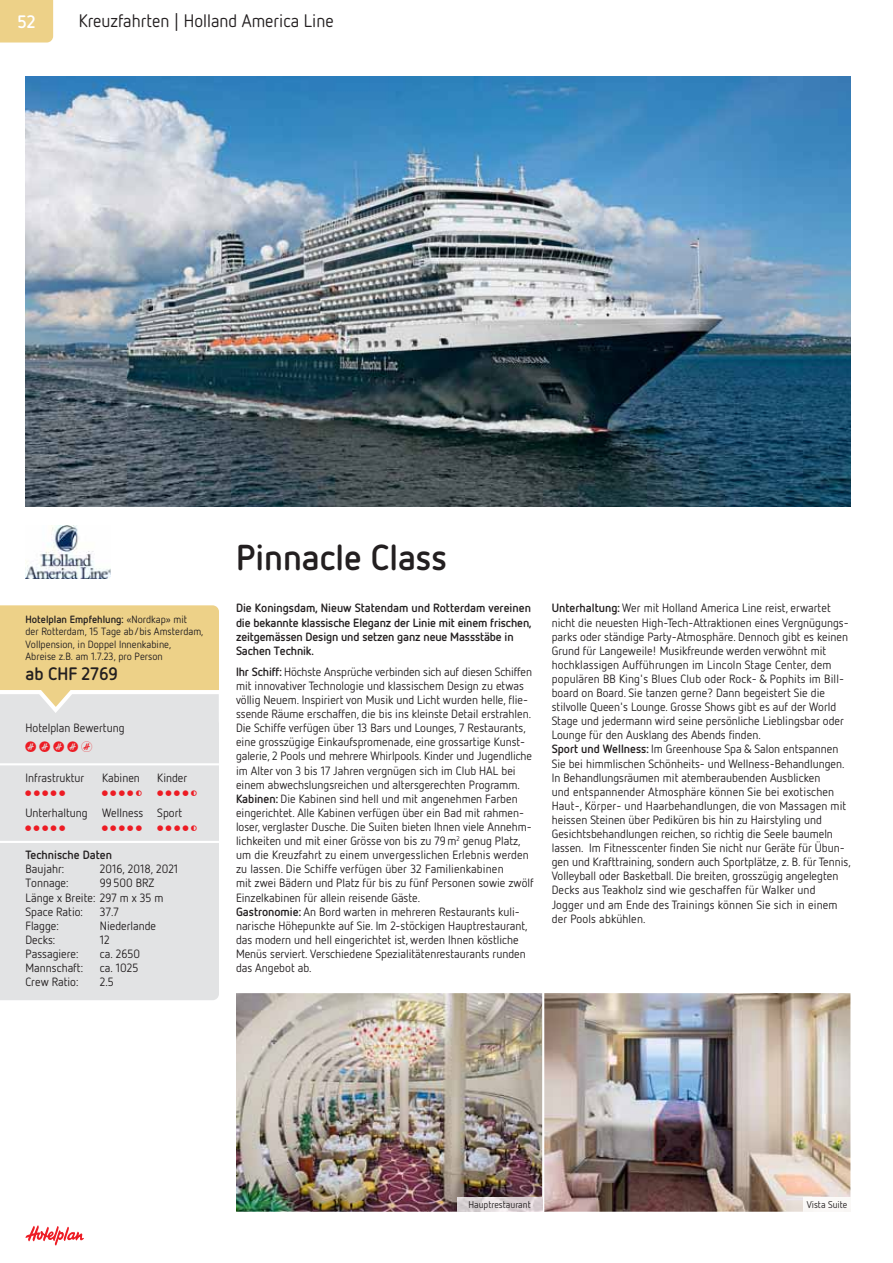
<style>
.page{position:relative;width:893px;height:1263px;background:#fff}
.page>*{position:absolute;margin:0;border:0;box-sizing:border-box;transform-origin:0 0}
.t1{font:700 36px "Netto OT";color:#231f20}
.t2{font:25.5px "H Piconsnegativ";color:#ed1c24}
.t3{font:18px "Netto OT";color:#231f20}
.t4{font:700 18px "Netto OT";color:#231f20}
.t5{font:700 18px "Netto OT";color:#fff}
.t6{font:12px/14.1px "Netto OT";color:#231f20}
.t7{font:700 12px/14.1px "Netto OT";letter-spacing:-.01em;color:#231f20}
.t8{font:10.5px/12px "Netto OT";color:#231f20}
.t9{font:9.75px "Netto OT";color:#231f20}
.t10{font:7.95px "MTCHPIC";letter-spacing:.225em;color:#ed1c24}
.s1{font-weight:700}
</style>
<div class="page">
<img style="left:26px;top:77px;width:824px;height:430px">
<img style="left:236px;top:993px;width:306px;height:219px">
<img style="left:544px;top:993px;width:306px;height:219px">
<div style="left:0;top:725px;width:219px;height:275px;background:#e2e3e4"></div>
<svg style="left:0;top:605px;width:219px;height:120px;background:#ebd7a3"></svg>
<div style="left:0;top:0;width:53px;height:43px;background:#edd188"></div>
<svg style="left:26px;top:1225px;width:58px;height:20px"></svg>
<img style="left:457px;top:1197px;width:85px;height:15px">
<img style="left:804px;top:1197px;width:46px;height:15px">
<img style="left:26px;top:525px;width:84px;height:54px">
<hr style="left:0;top:763px;width:219px;height:2px;background:#fff">
<hr style="left:0;top:841px;width:219px;height:2px;background:#fff">
<h3 class="t5" style="left:17px;top:15px;width:20px">52</h3>
<h3 class="t3" style="left:79px;top:14px;width:257px">Kreuzfahrten | Holland America Line</h3>
<p class="t8" style="left:26px;top:615px;width:179px"><span class="s1">Hotelplan Empfehlung:</span> «Nordkap» mit<br>der Rotterdam, 15 Tage ab/bis Amsterdam, Vollpension, in Doppel Innenkabine, Abreise z.B. am 1.7.23, pro Person</p>
<h3 class="t4" style="left:26px;top:667px;width:94px">ab CHF 2769</h3>
<p class="t6" style="left:26px;top:722px;width:101px">Hotelplan Bewertung</p>
<h2 class="t2" style="left:26px;top:728px;width:72px">44446</h2>
<p class="t6" style="left:26px;top:772px;width:60px">Infrastruktur</p>
<p class="t6" style="left:102px;top:772px;width:39px">Kabinen</p>
<p class="t6" style="left:157px;top:772px;width:31px">Kinder</p>
<p class="t10" style="left:26px;top:788px;width:42px">HHHHH</p>
<p class="t10" style="left:102px;top:788px;width:42px">HHHHi</p>
<p class="t10" style="left:157px;top:788px;width:42px">HHHHi</p>
<p class="t6" style="left:26px;top:807px;width:158px">Unterhaltung Wellness Sport</p>
<p class="t10" style="left:26px;top:823px;width:42px">HHHHH</p>
<p class="t10" style="left:102px;top:823px;width:42px">HHHHH</p>
<p class="t10" style="left:157px;top:823px;width:42px">HHHHi</p>
<p class="t7" style="left:26px;top:849px;width:88px">Technische Daten</p>
<p class="t6" style="left:26px;top:863px;width:40px">Baujahr:</p>
<p class="t6" style="left:100px;top:863px;width:80px">2016, 2018, 2021</p>
<p class="t6" style="left:26px;top:877px;width:45px">Tonnage:</p>
<p class="t6" style="left:26px;top:877px;width:140px;text-indent:74px">99 500 BRZ<br>Länge x Breite: 297 m x 35 m<br>Space Ratio:</p>
<p class="t6" style="left:100px;top:906px;width:20px">37.7</p>
<p class="t6" style="left:26px;top:920px;width:35px">Flagge:</p>
<p class="t6" style="left:100px;top:920px;width:58px">Niederlande</p>
<p class="t6" style="left:26px;top:934px;width:31px">Decks:</p>
<p class="t6" style="left:100px;top:934px;width:11px">12</p>
<p class="t6" style="left:26px;top:948px;width:55px">Passagiere:</p>
<p class="t6" style="left:100px;top:948px;width:42px">ca. 2650</p>
<p class="t6" style="left:26px;top:962px;width:59px">Mannschaft:</p>
<p class="t6" style="left:100px;top:962px;width:40px">ca. 1025</p>
<p class="t6" style="left:26px;top:976px;width:55px">Crew Ratio:</p>
<p class="t6" style="left:100px;top:976px;width:15px">2.5</p>
<h1 class="t1" style="left:236px;top:544px;width:212px">Pinnacle Class</h1>
<p class="t7" style="left:236px;top:602px;width:297px">Die Koningsdam, Nieuw Statendam und Rotterdam vereinen die bekannte klassische Eleganz der Linie mit einem frischen, zeitgemässen Design und setzen ganz neue Massstäbe in Sachen Technik.</p>
<p class="t6" style="left:236px;top:666px;width:299px"><span class="s1">Ihr Schiff:</span> Höchste Ansprüche verbinden sich auf diesen Schiffen mit innovativer Technologie und klassischem Design zu etwas völlig Neuem. Inspiriert von Musik und Licht wurden helle, flie&shy;ssende Räume erschaffen, die bis ins kleinste Detail erstrahlen.<br>Die Schiffe verfügen über 13 Bars und Lounges, 7 Restaurants, eine grosszügige Einkaufspromenade, eine grossartige Kunst&shy;galerie, 2 Pools und mehrere Whirlpools. Kinder und Jugendliche im Alter von 3 bis 17 Jahren vergnügen sich im Club HAL bei einem abwechslungsreichen und altersgerechten Programm.<br><span class="s1">Kabinen:</span> Die Kabinen sind hell und mit angenehmen Farben eingerichtet. Alle Kabinen verfügen über ein Bad mit rahmen&shy;loser, verglaster Dusche. Die Suiten bieten Ihnen viele Annehm&shy;lichkeiten und mit einer Grösse von bis zu 79 m<sup>2</sup> genug Platz, um die Kreuzfahrt zu einem unvergesslichen Erlebnis werden zu lassen. Die Schiffe verfügen über 32 Familienkabinen<br>mit zwei Bädern und Platz für bis zu fünf Personen sowie zwölf Einzelkabinen für allein reisende Gäste.<br><span class="s1">Gastronomie:</span> An Bord warten in mehreren Restaurants kuli&shy;narische Höhepunkte auf Sie. Im 2-stöckigen Hauptrestaurant, das modern und hell eingerichtet ist, werden Ihnen köstliche Menüs serviert. Verschiedene Spezialitätenrestaurants runden das Angebot ab.</p>
<p class="t6" style="left:552px;top:603px;width:301px"><span class="s1">Unterhaltung:</span> Wer mit Holland America Line reist, erwartet nicht die neuesten High-Tech-Attraktionen eines Vergnügungs&shy;parks oder ständige Party-Atmosphäre. Dennoch gibt es keinen Grund für Langeweile! Musikfreunde werden verwöhnt mit hochklassigen Aufführungen im Lincoln Stage Center, dem populären BB King's Blues Club oder Rock- &amp; Pophits im Bill&shy;board on Board. Sie tanzen gerne? Dann begeistert Sie die stilvolle Queen's Lounge. Grosse Shows gibt es auf der World Stage und jedermann wird seine persönliche Lieblingsbar oder Lounge für den Ausklang des Abends finden.<br><span class="s1">Sport und Wellness:</span> Im Greenhouse Spa &amp; Salon entspannen Sie bei himmlischen Schönheits- und Wellness-Behandlungen.<br>In Behandlungsräumen mit atemberaubenden Ausblicken<br>und entspannender Atmosphäre können Sie bei exotischen Haut-, Körper- und Haarbehandlungen, die von Massagen mit heissen Steinen über Pediküren bis hin zu Hairstyling und Gesichtsbehandlungen reichen, so richtig die Seele baumeln lassen. Im Fitnesscenter finden Sie nicht nur Geräte für Übun&shy;gen und Krafttraining, sondern auch Sportplätze, z. B. für Tennis, Volleyball oder Basketball. Die breiten, grosszügig angelegten Decks aus Teakholz sind wie geschaffen für Walker und<br>Jogger und am Ende des Trainings können Sie sich in einem der Pools abkühlen.</p>
<p class="t9" style="left:468px;top:1201px;width:64px">Hauptrestaurant</p>
<p class="t9" style="left:807px;top:1201px;width:42px">Vista Suite</p>
</div>
